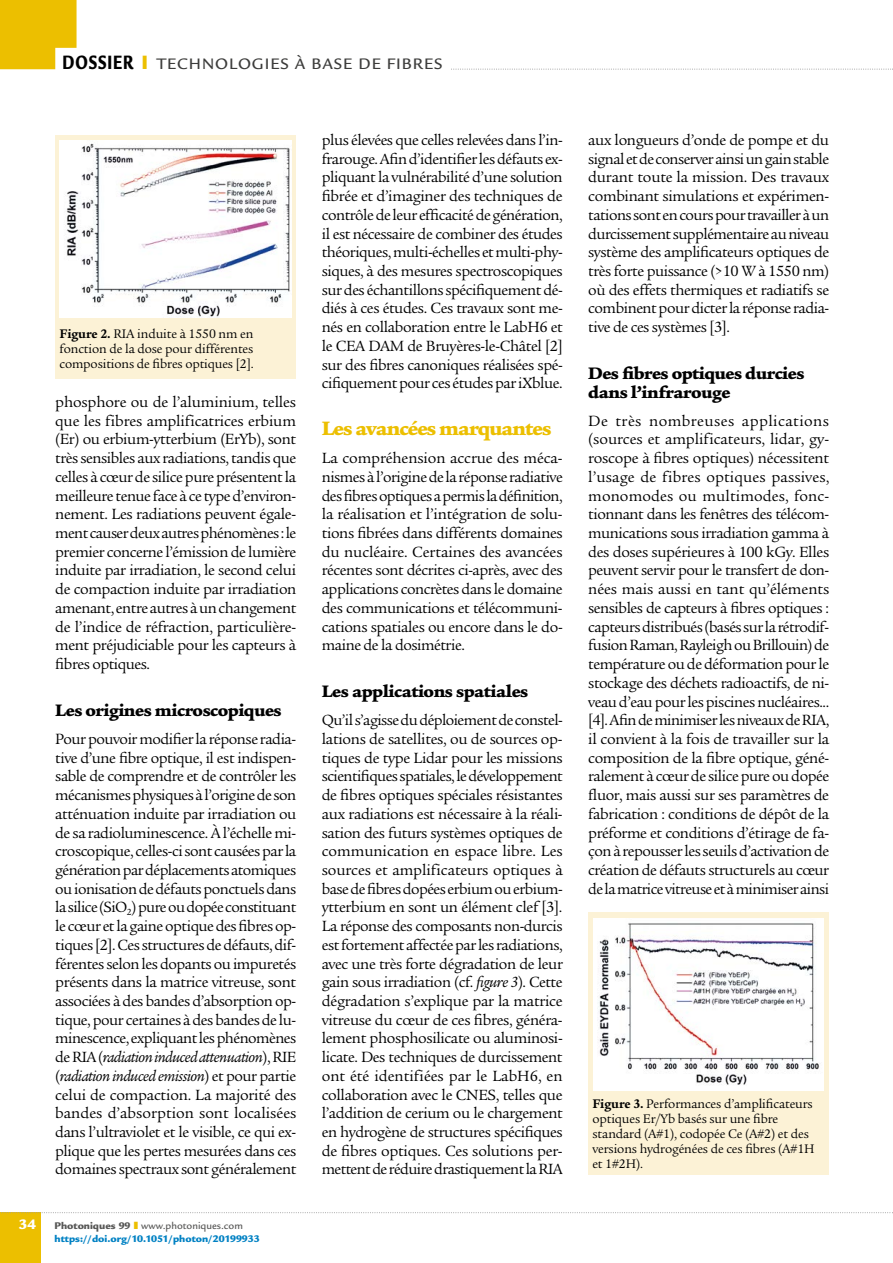
<style>
.page{position:relative;width:893px;height:1263px;background:#fff}
.page>*{position:absolute;margin:0;border:0;box-sizing:border-box;transform-origin:0 0}
.t1{font:900 21px "Legacy Serif";letter-spacing:-.05em;color:#ecbf00}
.t2{font:900 18px/18.8px "Legacy Serif";letter-spacing:-.03em;color:#000}
.t3{font:500 16.5px "Legacy Sans";letter-spacing:.06em;color:#3c3c3b}
.t4{font:16.05px/18.8px "Legacy Serif";letter-spacing:-.03em;color:#000;text-align:justify}
.t5{font:900 15px "Legacy Sans";color:#fff}
.t6{font:13.5px/15px "Legacy Serif";letter-spacing:-.01em;color:#000;text-align:justify}
.t7{font:900 10.5px "Legacy Sans";color:#0081c3}
.t8{font:500 10.5px "Legacy Sans";color:#575756}
.s1{font-weight:900;font-size:21px;color:#000}
.s2{font-weight:900;font-size:21px;color:#ecbf00}
.s3{font-weight:700}
.s4{font-style:italic}
.s5{font-weight:900}
.s6{color:#ecbf00}
</style>
<div class="page">
<div style="left:0;top:1213px;width:40px;height:50px;background:#ecbf00"></div>
<svg style="left:0;top:0;width:893px;height:70px"></svg>
<svg style="left:0;top:1212px;width:893px;height:1px"></svg>
<div style="left:55px;top:136px;width:241px;height:243px;background:#fcf2d6"></div>
<div style="left:588px;top:913px;width:241px;height:262px;background:#fcf2d6"></div>
<img style="left:60px;top:141px;width:232px;height:176px">
<div style="left:593px;top:918px;width:230px;height:173px;background:#fff"></div>
<img style="left:599px;top:923px;width:220px;height:162px">
<p class="t3" style="left:63px;top:55px;width:128px"><span class="s1">DOSSIER</span> <span class="s2">I</span> TECHNOLO</p>
<p class="t3" style="left:252px;top:55px;width:145px">GIES À BASE DE FIBR</p>
<p class="t3" style="left:424px;top:55px;width:18px">ES</p>
<p class="t5" style="left:19px;top:1215px;width:19px">34</p>
<p class="t6" style="left:60px;top:326px;width:196px"><span class="s3">Figure 2.</span> RIA induite à 1550 nm en fonction de la dose pour différentes compositions de fibres optiques [2].</p>
<p class="t4" style="left:55px;top:393px;width:243px">phosphore ou de l’aluminium, telles que les fibres amplificatrices erbium (Er) ou erbium-ytterbium (ErYb), sont très sensibles aux radiations, tandis que celles à cœur de silice pure présentent la meilleure tenue face à ce type d’environ&shy;nement. Les radiations peuvent égale&shy;ment causer deux autres phénomènes: le premier concerne l’émission de lumière induite par irradiation, le second celui de compaction induite par irradiation amenant, entre autres à un changement de l’indice de réfraction, particulière&shy;ment préjudiciable pour les capteurs à fibres optiques.</p>
<p class="t2" style="left:55px;top:701px;width:228px">Les origines microscopiques</p>
<p class="t4" style="left:55px;top:730px;width:243px">Pour pouvoir modifier la réponse radia&shy;tive d’une fibre optique, il est indispen&shy;sable de comprendre et de contrôler les mécanismes physiques à l’origine de son atténuation induite par irradiation ou de sa radioluminescence. À l’échelle mi&shy;croscopique, celles-ci sont causées par la génération par déplacements atomiques ou ionisation de défauts ponctuels dans la silice (SiO<sub>2</sub>) pure ou dopée constituant le cœur et la gaine optique des fibres op&shy;tiques [2]. Ces structures de défauts, dif&shy;férentes selon les dopants ou impuretés présents dans la matrice vitreuse, sont associées à des bandes d’absorption op&shy;tique, pour certaines à des bandes de lu&shy;minescence, expliquant les phénomènes de RIA (<span class="s4">radiation induced attenuation</span>), RIE (<span class="s4">radiation induced emission</span>) et pour partie celui de compaction. La majorité des bandes d’absorption sont localisées dans l’ultraviolet et le visible, ce qui ex&shy;plique que les pertes mesurées dans ces domaines spectraux sont généralement</p>
<p class="t8" style="left:55px;top:1220px;width:190px"><span class="s5">Photoniques 99</span> <span class="s6">❚</span> WWW.PHOTONIQUES.COM</p>
<p class="t7" style="left:55px;top:1232px;width:207px">https://doi.org/10.1051/photon/20199933</p>
<p class="t4" style="left:322px;top:131px;width:243px">plus élevées que celles relevées dans l’in&shy;frarouge. Afin d’identifier les défauts ex&shy;pliquant la vulnérabilité d’une solution fibrée et d’imaginer des techniques de contrôle de leur efficacité de génération, il est nécessaire de combiner des études théoriques, multi-échelles et multi-phy&shy;siques, à des mesures spectroscopiques sur des échantillons spécifiquement dé&shy;diés à ces études. Ces travaux sont me&shy;nés en collaboration entre le LabH6 et le CEA DAM de Bruyères-le-Châtel [2] sur des fibres canoniques réalisées spé&shy;cifiquement pour ces études par iXblue.</p>
<h1 class="t1" style="left:322px;top:416px;width:231px">Les avancées marquantes</h1>
<p class="t4" style="left:322px;top:449px;width:242px">La compréhension accrue des méca&shy;nismes à l’origine de la réponse radiative des fibres optiques a permis la définition, la réalisation et l’intégration de solu&shy;tions fibrées dans différents domaines du nucléaire. Certaines des avancées récentes sont décrites ci-après, avec des applications concrètes dans le domaine des communications et télécommuni&shy;cations spatiales ou encore dans le do&shy;maine de la dosimétrie.</p>
<p class="t2" style="left:322px;top:682px;width:208px">Les applications spatiales</p>
<p class="t4" style="left:322px;top:711px;width:243px">Qu’il s’agisse du déploiement de constel&shy;lations de satellites, ou de sources op&shy;tiques de type Lidar pour les missions scientifiques spatiales, le développement de fibres optiques spéciales résistantes aux radiations est nécessaire à la réali&shy;sation des futurs systèmes optiques de communication en espace libre. Les sources et amplificateurs optiques à base de fibres dopées erbium ou erbium&shy;ytterbium en sont un élément clef [3].<br>La réponse des composants non-durcis est fortement affectée par les radiations, avec une très forte dégradation de leur gain sous irradiation (cf. <span class="s4">figure 3</span>). Cette dégradation s’explique par la matrice vitreuse du cœur de ces fibres, généra&shy;lement phosphosilicate ou aluminosi&shy;licate. Des techniques de durcissement ont été identifiées par le LabH6, en collaboration avec le CNES, telles que l’addition de cerium ou le chargement en hydrogène de structures spécifiques de fibres optiques. Ces solutions per&shy;mettent de réduire drastiquement la RIA</p>
<p class="t4" style="left:588px;top:131px;width:243px">aux longueurs d’onde de pompe et du signal et de conserver ainsi un gain stable durant toute la mission. Des travaux combinant simulations et expérimen&shy;tations sont en cours pour travailler à un durcissement supplémentaire au niveau système des amplificateurs optiques de très forte puissance (&gt;10 W à 1550 nm) où des effets thermiques et radiatifs se combinent pour dicter la réponse radia&shy;tive de ces systèmes [3].</p>
<p class="t2" style="left:588px;top:364px;width:218px">Des fibres optiques durcies dans l’infrarouge</p>
<p class="t4" style="left:588px;top:411px;width:243px">De très nombreuses applications (sources et amplificateurs, lidar, gy&shy;roscope à fibres optiques) nécessitent l’usage de fibres optiques passives, monomodes ou multimodes, fonc&shy;tionnant dans les fenêtres des télécom&shy;munications sous irradiation gamma à des doses supérieures à 100 kGy. Elles peuvent servir pour le transfert de don&shy;nées mais aussi en tant qu’éléments sensibles de capteurs à fibres optiques : capteurs distribués (basés sur la rétrodif&shy;fusion Raman, Rayleigh ou Brillouin) de température ou de déformation pour le stockage des déchets radioactifs, de ni&shy;veau d’eau pour les piscines nucléaires... [4]. Afin de minimiser les niveaux de RIA, il convient à la fois de travailler sur la composition de la fibre optique, géné&shy;ralement à cœur de silice pure ou dopée fluor, mais aussi sur ses paramètres de fabrication : conditions de dépôt de la préforme et conditions d’étirage de fa&shy;çon à repousser les seuils d’activation de création de défauts structurels au cœur de la matrice vitreuse et à minimiser ainsi</p>
<p class="t6" style="left:592px;top:1096px;width:224px;text-align:left"><span class="s3">Figure 3.</span> Performances d’amplificateurs optiques Er/Yb basés sur une fibre standard (A#1), codopée Ce (A#2) et des versions hydrogénées de ces fibres (A#1H et 1#2H).</p>
</div>
